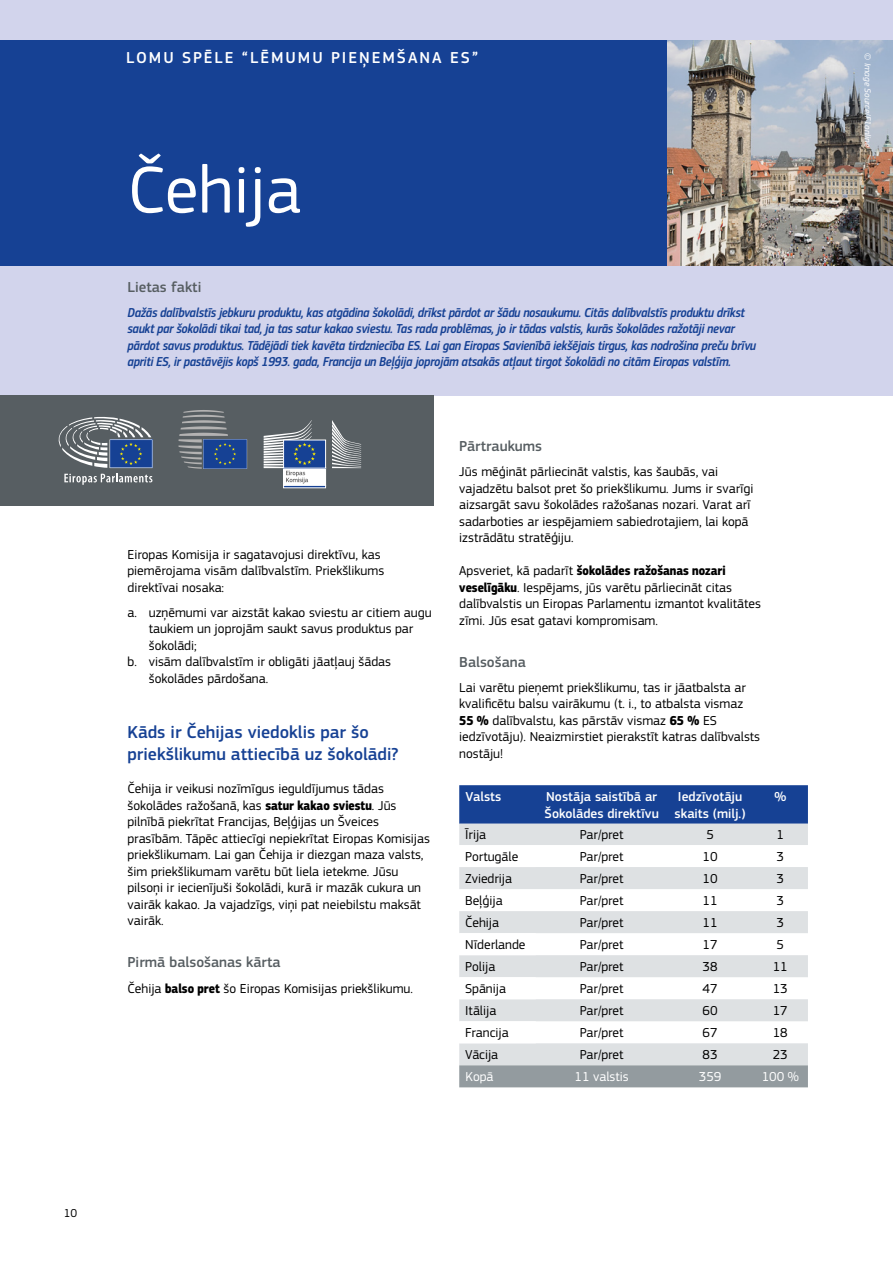
<style>
.page{position:relative;width:893px;height:1263px;background:#fff}
.page>*{position:absolute;margin:0;border:0;box-sizing:border-box;transform-origin:0 0}
.title_1_neg{font:69px "EC Square Sans Pro";color:#fff}
.title_2{font:500 18px/21.6px "EC Square Sans Pro";color:#164194}
.t1{font:500 16.5px "EC Square Sans Pro";letter-spacing:.12em;color:#fff}
.title_3{font:500 15px "EC Square Sans Pro";color:#575e62}
.text{font:13.5px/16.5px "EC Square Sans Pro";color:#000}
.intro{font:13.5px/16.5px "EC Square Sans Cond Pro Medium Itali";letter-spacing:-.01em;color:#164194}
.text_center{font:13.5px "EC Square Sans Pro";color:#000}
.cabecera_center{font:500 13.5px/16.5px "EC Square Sans Pro";color:#fff}
.total_center{font:13.5px "EC Square Sans Pro";color:#fff}
.cabecera_right{font:500 13.5px "EC Square Sans Pro";color:#fff}
.total{font:13.5px "EC Square Sans Pro";color:#fff}
.t2{font:12px "EC Square Sans Pro";color:#000}
.t3{font:italic 9px "EC Square Sans Pro";color:#fff}
.s1{font-family:"EC Square Sans Cond Pro";font-weight:700}
.s2{font-style:normal}
</style>
<div class="page">
<div style="left:0;top:0;width:893px;height:395px;background:#d2d4ec"></div>
<div style="left:0;top:40px;width:893px;height:226px;background:#164194"></div>
<div style="left:0;top:395px;width:434px;height:111px;background:#575e62"></div>
<div style="left:284px;top:467px;width:42px;height:19px;background:#fff"></div>
<div style="left:283px;top:467px;width:43px;height:19px;border:1px solid #fff"></div>
<div style="left:283px;top:485px;width:43px;height:3px;border:1px solid #fff"></div>
<svg style="left:332px;top:420px;width:29px;height:48px"></svg>
<div style="left:284px;top:440px;width:42px;height:28px;background:#164194"></div>
<div style="left:283px;top:440px;width:43px;height:28px;border:1px solid #fff"></div>
<svg style="left:264px;top:420px;width:52px;height:64px"></svg>
<svg style="left:58px;top:416px;width:94px;height:69px"></svg>
<svg style="left:178px;top:410px;width:69px;height:59px"></svg>
<div style="left:459px;top:785px;width:349px;height:39px;background:#164194"></div>
<svg style="left:459px;top:824px;width:349px;height:241px;fill:#dee1e3"></svg>
<svg style="left:459px;top:845px;width:77px;height:198px"></svg>
<div style="left:459px;top:1065px;width:349px;height:22px;background:#939b9f"></div>
<img style="left:668px;top:40px;width:225px;height:226px">
<p class="t2" style="left:64px;top:1206px;width:15px">10</p>
<p class="t1" style="left:126px;top:48px;width:353px">LOMU SPĒLE “LĒMUMU PIEŅEMŠANA ES”</p>
<h1 class="title_1_neg" style="left:128px;top:150px;width:175px">Čehija</h1>
<p class="title_3" style="left:128px;top:278px;width:75px">Lietas fakti</p>
<p class="intro" style="left:128px;top:304px;width:630px">Dažās dalībvalstīs jebkuru produktu, kas atgādina šokolādi, drīkst pārdot ar šādu nosaukumu. Citās dalībvalstīs produktu drīkst saukt par šokolādi tikai tad, ja tas satur kakao sviestu. Tas rada problēmas, jo ir tādas valstis, kurās šokolādes ražotāji nevar pārdot savus produktus. Tādējādi tiek kavēta tirdzniecība ES. Lai gan Eiropas Savienībā iekšējais tirgus, kas nodrošina preču brīvu apriti ES, ir pastāvējis kopš 1993. gada, Francija un Beļģija joprojām atsakās atļaut tirgot šokolādi no citām Eiropas valstīm.</p>
<p class="text" style="left:128px;top:546px;width:258px">Eiropas Komisija ir sagatavojusi direktīvu, kas piemērojama visām dalībvalstīm. Priekšlikums direktīvai nosaka:</p>
<p class="text" style="left:149px;top:604px;width:284px;text-indent:-21px">a. uzņēmumi var aizstāt kakao sviestu ar citiem augu taukiem un joprojām saukt savus produktus par šokolādi;</p>
<p class="text" style="left:149px;top:654px;width:244px;text-indent:-21px">b. visām dalībvalstīm ir obligāti jāatļauj šādas šokolādes pārdošana.</p>
<h2 class="title_2" style="left:128px;top:722px;width:273px">Kāds ir Čehijas viedoklis par šo priekšlikumu attiecībā uz šokolādi?</h2>
<p class="text" style="left:128px;top:781px;width:304px">Čehija ir veikusi nozīmīgus ieguldījumus tādas šokolādes ražošanā, kas <span class="s1">satur kakao sviestu</span>. Jūs pilnībā piekrītat Francijas, Beļģijas un Šveices prasībām. Tāpēc attiecīgi nepiekrītat Eiropas Komisijas priekšlikumam. Lai gan Čehija ir diezgan maza valsts, šim priekšlikumam varētu būt liela ietekme. Jūsu pilsoņi ir iecienījuši šokolādi, kurā ir mazāk cukura un vairāk kakao. Ja vajadzīgs, viņi pat neiebilstu maksāt vairāk.</p>
<p class="title_3" style="left:128px;top:954px;width:155px">Pirmā balsošanas kārta</p>
<p class="text" style="left:128px;top:980px;width:287px">Čehija <span class="s1">balso pret</span> šo Eiropas Komisijas priekšlikumu.</p>
<p class="title_3" style="left:459px;top:438px;width:84px">Pārtraukums</p>
<p class="text" style="left:459px;top:464px;width:296px">Jūs mēģināt pārliecināt valstis, kas šaubās, vai vajadzētu balsot pret šo priekšlikumu. Jums ir svarīgi aizsargāt savu šokolādes ražošanas nozari. Varat arī sadarboties ar iespējamiem sabiedrotajiem, lai kopā izstrādātu stratēģiju.</p>
<p class="text" style="left:459px;top:563px;width:303px">Apsveriet, kā padarīt <span class="s1">šokolādes ražošanas nozari veselīgāku</span>. I espējams, jūs varētu pārliecināt citas dalībvalstis un Eiropas Parlamentu izmantot kvalitātes zīmi. Jūs esat gatavi kompromisam.</p>
<p class="title_3" style="left:459px;top:653px;width:68px">Balsošana</p>
<p class="text" style="left:459px;top:679px;width:302px">Lai varētu pieņemt priekšlikumu, tas ir jāatbalsta ar kvalificētu balsu vairākumu (t. i., to atbalsta vismaz <span class="s1">55 %</span> dalībvalstu, kas pārstāv vismaz <span class="s1">65 %</span> ES iedzīvotāju). Neaizmirstiet pierakstīt katras dalībvalsts nostāju!</p>
<p class="cabecera_right" style="left:466px;top:789px;width:37px">Valsts</p>
<p class="cabecera_center" style="left:545px;top:789px;width:116px">Nostāja saistībā ar<br>Šokolādes direktīvu</p>
<p class="cabecera_center" style="left:675px;top:789px;width:72px">Iedzīvotāju skaits (milj.)</p>
<p class="cabecera_center" style="left:774px;top:789px;width:13px">%</p>
<p class="text" style="left:465px;top:826px;width:23px">Īrija</p>
<p class="text_center" style="left:580px;top:827px;width:45px">Par/pret</p>
<p class="text_center" style="left:706px;top:827px;width:9px">5</p>
<p class="text_center" style="left:776px;top:827px;width:9px">1</p>
<p class="text" style="left:465px;top:848px;width:55px">Portugāle</p>
<p class="text_center" style="left:580px;top:849px;width:45px">Par/pret</p>
<p class="text_center" style="left:703px;top:849px;width:17px">10</p>
<p class="text_center" style="left:776px;top:849px;width:9px">3</p>
<p class="text" style="left:465px;top:870px;width:48px">Zviedrija</p>
<p class="text_center" style="left:580px;top:871px;width:45px">Par/pret</p>
<p class="text_center" style="left:703px;top:871px;width:17px">10</p>
<p class="text_center" style="left:776px;top:871px;width:9px">3</p>
<p class="text" style="left:465px;top:892px;width:39px">Beļģija</p>
<p class="text_center" style="left:580px;top:893px;width:45px">Par/pret</p>
<p class="text_center" style="left:703px;top:893px;width:17px">11</p>
<p class="text_center" style="left:776px;top:893px;width:9px">3</p>
<p class="text" style="left:465px;top:914px;width:35px">Čehija</p>
<p class="text_center" style="left:580px;top:915px;width:45px">Par/pret</p>
<p class="text_center" style="left:703px;top:915px;width:17px">11</p>
<p class="text_center" style="left:776px;top:915px;width:9px">3</p>
<p class="text" style="left:465px;top:937px;width:62px">Nīderlande</p>
<p class="text_center" style="left:580px;top:937px;width:45px">Par/pret</p>
<p class="text_center" style="left:703px;top:937px;width:17px">17</p>
<p class="text_center" style="left:776px;top:937px;width:9px">5</p>
<p class="text" style="left:465px;top:959px;width:32px">Polija</p>
<p class="text_center" style="left:580px;top:959px;width:45px">Par/pret</p>
<p class="text_center" style="left:703px;top:959px;width:17px">38</p>
<p class="text_center" style="left:773px;top:959px;width:17px">11</p>
<p class="text" style="left:465px;top:981px;width:42px">Spānija</p>
<p class="text_center" style="left:580px;top:981px;width:45px">Par/pret</p>
<p class="text_center" style="left:703px;top:981px;width:17px">47</p>
<p class="text_center" style="left:773px;top:981px;width:17px">13</p>
<p class="text" style="left:465px;top:1003px;width:33px">Itālija</p>
<p class="text_center" style="left:580px;top:1003px;width:45px">Par/pret</p>
<p class="text_center" style="left:703px;top:1003px;width:17px">60</p>
<p class="text_center" style="left:773px;top:1003px;width:17px">17</p>
<p class="text" style="left:465px;top:1025px;width:45px">Francija</p>
<p class="text_center" style="left:580px;top:1025px;width:45px">Par/pret</p>
<p class="text_center" style="left:703px;top:1025px;width:17px">67</p>
<p class="text_center" style="left:773px;top:1025px;width:17px">18</p>
<p class="text" style="left:465px;top:1047px;width:34px">Vācija</p>
<p class="text_center" style="left:580px;top:1047px;width:45px">Par/pret</p>
<p class="text_center" style="left:703px;top:1047px;width:17px">83</p>
<p class="text_center" style="left:773px;top:1047px;width:17px">23</p>
<p class="total" style="left:466px;top:1069px;width:29px">Kopā</p>
<p class="total_center" style="left:575px;top:1069px;width:56px">11 valstis</p>
<p class="total_center" style="left:699px;top:1069px;width:24px">359</p>
<p class="total_center" style="left:762px;top:1069px;width:39px">100 %</p>
<p class="t3" style="left:873px;top:53px;width:96px;rotate:90deg"><span class="s2">©</span> Image Source/F1online</p>
</div>
